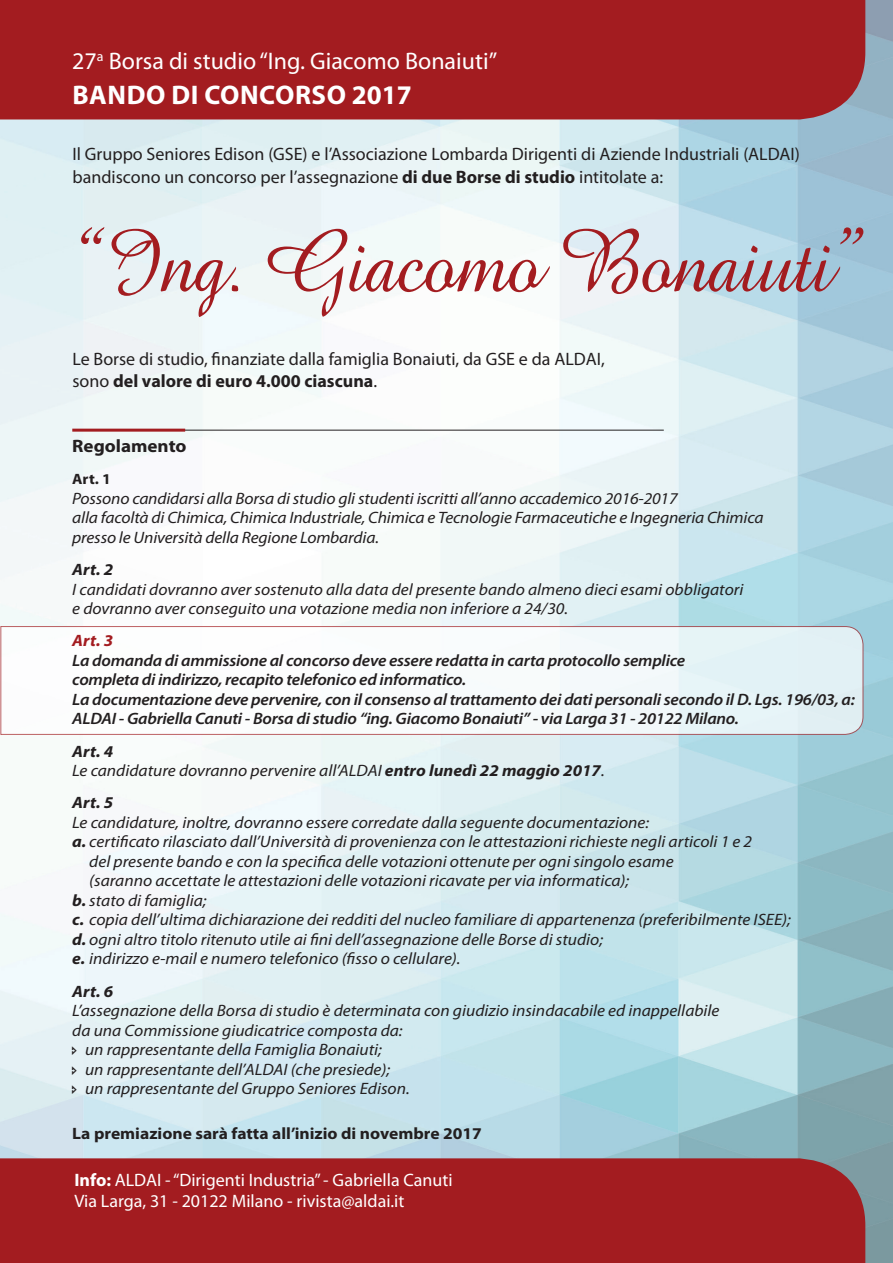
<style>
.page{position:relative;width:893px;height:1263px;background:#fff}
.page>*{position:absolute;margin:0;border:0;box-sizing:border-box;transform-origin:0 0}
.t1{font:90px "Amazone BT";letter-spacing:-.02em;color:#a31c20;scale:.9 1}
.t2{font:700 27px "Myriad Pro";letter-spacing:.02em;color:#fff}
.t3{font:24px "Myriad Pro";color:#fff}
.t4{font:18px "Myriad Pro";color:#231f20}
.t5{font:18px "Myriad Pro";color:#fff}
.t6{font:700 18px "Myriad Pro";color:#231f20}
.t7{font:700 18px "Myriad Pro";color:#231f20;scale:1.06 1}
.t8{font:italic 16.5px/19.5px "Myriad Pro";color:#231f20;scale:1.06 1}
.t9{font:italic 600 16.5px/19.5px "Myriad Pro";letter-spacing:-.015em;color:#231f20;scale:1.06 1}
.t10{font:700 16.5px "Myriad Pro";color:#231f20;scale:1.06 1}
.t11{font:700 15px "Myriad Pro";color:#231f20;scale:1.06 1}
.s1{font-weight:700}
.s2{font-weight:400}
.s3{font-weight:700;color:#a31c20}
</style>
<div class="page">
<div style="left:0;top:0;width:865px;height:119px;background:#a31c20"></div>
<hr style="left:74px;top:430px;width:590px;height:1px;background:#231f20">
<div style="left:0;top:1158px;width:865px;height:105px;background:#a31c20"></div>
<hr style="left:72px;top:429px;width:113px;height:3px;background:#a31c20">
<svg style="left:0;top:626px;width:864px;height:109px"></svg>
<svg style="left:72px;top:1046px;width:5px;height:9px"></svg>
<svg style="left:72px;top:1066px;width:5px;height:9px"></svg>
<svg style="left:72px;top:1085px;width:5px;height:9px"></svg>
<p class="t3" style="left:72px;top:46px;width:426px">27<sup>a</sup> Borsa di studio “Ing. Giacomo Bonaiuti”</p>
<p class="t2" style="left:73px;top:77px;width:341px">BANDO DI CONCORSO 2017</p>
<p class="t4" style="left:72px;top:143px;width:729px">Il Gruppo Seniores Edison (GSE) e l’Associazione Lombarda Dirigenti di Aziende Industriali (ALDAI)</p>
<p class="t4" style="left:72px;top:166px;width:592px">bandiscono un concorso per l’assegnazione <span class="s1">di due Borse di studio</span> intitolate a:</p>
<p class="t1" style="left:72px;top:210px;width:879px">“Ing. Giacomo Bonaiuti”</p>
<p class="t4" style="left:72px;top:348px;width:534px">Le Borse di studio, finanziate dalla famiglia Bonaiuti, da GSE e da ALDAI,</p>
<p class="t6" style="left:72px;top:369px;width:306px"><span class="s2">sono</span> del valore di euro 4.000 ciascuna<span class="s2">.</span></p>
<p class="t7" style="left:72px;top:434px;width:109px">Regolamento</p>
<p class="t11" style="left:72px;top:470px;width:38px">Art. 1</p>
<p class="t8" style="left:72px;top:488px;width:654px">Possono candidarsi alla Borsa di studio gli studenti iscritti all’anno accademico 2016-2017<br>alla facoltà di Chimica, Chimica Industriale, Chimica e Tecnologie Farmaceutiche e Ingegneria Chimica presso le Università della Regione Lombardia.</p>
<p class="t8" style="left:72px;top:560px;width:635px"><span class="s1">Art. 2<br></span>I candidati dovranno aver sostenuto alla data del presente bando almeno dieci esami obbligatori e dovranno aver conseguito una votazione media non inferiore a 24/30.</p>
<p class="t9" style="left:72px;top:631px;width:740px"><span class="s3">Art. 3<br></span>La domanda di ammissione al concorso deve essere redatta in carta protocollo semplice<br>completa di indirizzo, recapito telefonico ed informatico.<br>La documentazione deve pervenire, con il consenso al trattamento dei dati personali secondo il D. Lgs. 196/03, a:<br>ALDAI - Gabriella Canuti - Borsa di studio “ing. Giacomo Bonaiuti” - via Larga 31 - 20122 Milano.</p>
<p class="t8" style="left:72px;top:741px;width:504px"><span class="s1">Art. 4<br></span>Le candidature dovranno pervenire all’ALDAI <span class="s1">entro lunedì 22 maggio 2017</span>.</p>
<p class="t8" style="left:72px;top:793px;width:546px"><span class="s1">Art. 5<br></span>Le candidature, inoltre, dovranno essere corredate dalla seguente documentazione:</p>
<p class="t8" style="left:89px;top:832px;width:627px;text-indent:-17px"><span class="s1">a.</span> certificato rilasciato dall’Università di provenienza con le attestazioni richieste negli articoli 1 e 2 del presente bando e con la specifica delle votazioni ottenute per ogni singolo esame<br>(saranno accettate le attestazioni delle votazioni ricavate per via informatica);</p>
<p class="t8" style="left:72px;top:890px;width:128px"><span class="s1">b.</span> stato di famiglia;</p>
<p class="t8" style="left:72px;top:910px;width:679px"><span class="s1">c.</span> copia dell’ultima dichiarazione dei redditi del nucleo familiare di appartenenza (preferibilmente ISEE);</p>
<p class="t8" style="left:72px;top:929px;width:502px"><span class="s1">d.</span> ogni altro titolo ritenuto utile ai fini dell’assegnazione delle Borse di studio;</p>
<p class="t8" style="left:72px;top:949px;width:368px"><span class="s1">e.</span> indirizzo e-mail e numero telefonico (fisso o cellulare).</p>
<p class="t8" style="left:72px;top:981px;width:612px"><span class="s1">Art. 6<br></span>L’assegnazione della Borsa di studio è determinata con giudizio insindacabile ed inappellabile da una Commissione giudicatrice composta da:</p>
<p class="t8" style="left:85px;top:1040px;width:282px">un rappresentante della Famiglia Bonaiuti;</p>
<p class="t8" style="left:85px;top:1059px;width:289px">un rappresentante dell’ALDAI (che presiede);</p>
<p class="t8" style="left:85px;top:1079px;width:308px">un rappresentante del Gruppo Seniores Edison.</p>
<p class="t10" style="left:72px;top:1122px;width:388px">La premiazione sarà fatta all’inizio di novembre 2017</p>
<p class="t5" style="left:74px;top:1169px;width:380px"><span class="s1">Info:</span> ALDAI - “Dirigenti Industria” - Gabriella Canuti</p>
<p class="t5" style="left:74px;top:1190px;width:332px">Via Larga, 31 - 20122 Milano - rivista@aldai.it</p>
</div>
